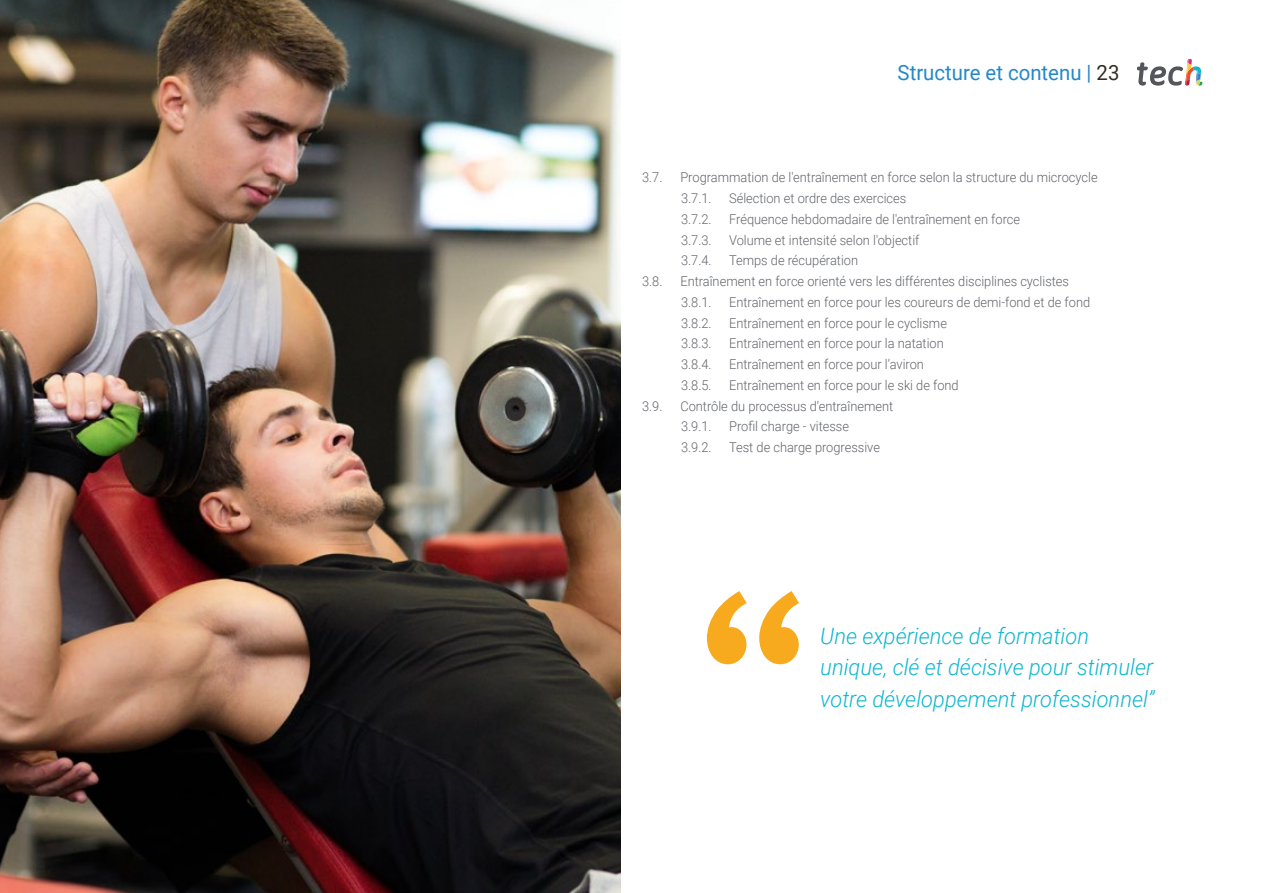
<style>
.page{position:relative;width:1263px;height:893px;background:#fff}
.page>*{position:absolute;margin:0;border:0;box-sizing:border-box;transform-origin:0 0}
.t1{font:italic 300 22.5px/31.5px "Roboto";color:#0fb6cf}
.t2{font:21px "Roboto";color:#2488c9}
.t3{font:300 13.5px/20.7px "Roboto";color:#61646a;scale:.95 1}
.s1{color:#312e20}
</style>
<div class="page">
<img style="left:0;top:0;width:621px;height:893px">
<svg style="left:707px;top:591px;width:92px;height:73px"></svg>
<svg style="left:1137px;top:59px;width:65px;height:27px"></svg>
<h2 class="t2" style="left:898px;top:57px;width:223px">Structure et contenu | <span class="s1">23</span></h2>
<p class="t3" style="left:642px;top:167px;width:23px">3.7.</p>
<p class="t3" style="left:680px;top:167px;width:441px">Programmation de l'entraînement en force selon la structure du microcycle<br>3.7.1.</p>
<p class="t3" style="left:729px;top:187px;width:188px">Sélection et ordre des exercices</p>
<p class="t3" style="left:681px;top:208px;width:34px">3.7.2.</p>
<p class="t3" style="left:729px;top:208px;width:308px">Fréquence hebdomadaire de l'entraînement en force</p>
<p class="t3" style="left:681px;top:229px;width:34px">3.7.3.</p>
<p class="t3" style="left:729px;top:229px;width:202px">Volume et intensité selon l'objectif</p>
<p class="t3" style="left:681px;top:250px;width:34px">3.7.4.</p>
<p class="t3" style="left:729px;top:250px;width:137px">Temps de récupération</p>
<p class="t3" style="left:642px;top:270px;width:23px">3.8.</p>
<p class="t3" style="left:680px;top:270px;width:411px">Entraînement en force orienté vers les différentes disciplines cyclistes<br>3.8.1.</p>
<p class="t3" style="left:729px;top:291px;width:382px">Entraînement en force pour les coureurs de demi-fond et de fond</p>
<p class="t3" style="left:681px;top:312px;width:34px">3.8.2.</p>
<p class="t3" style="left:729px;top:312px;width:231px">Entraînement en force pour le cyclisme</p>
<p class="t3" style="left:681px;top:333px;width:34px">3.8.3.</p>
<p class="t3" style="left:729px;top:333px;width:228px">Entraînement en force pour la natation</p>
<p class="t3" style="left:681px;top:353px;width:34px">3.8.4.</p>
<p class="t3" style="left:729px;top:353px;width:207px">Entraînement en force pour l’aviron</p>
<p class="t3" style="left:681px;top:374px;width:34px">3.8.5.</p>
<p class="t3" style="left:729px;top:374px;width:243px">Entraînement en force pour le ski de fond</p>
<p class="t3" style="left:642px;top:395px;width:23px">3.9.</p>
<p class="t3" style="left:680px;top:395px;width:225px">Contrôle du processus d’entraînement<br>3.9.1.</p>
<p class="t3" style="left:729px;top:416px;width:128px">Profil charge - vitesse</p>
<p class="t3" style="left:681px;top:436px;width:34px">3.9.2.</p>
<p class="t3" style="left:729px;top:436px;width:160px">Test de charge progressive</p>
<h1 class="t1" style="left:820px;top:619px;width:336px">Une expérience de formation unique, clé et décisive pour stimuler votre développement professionnel”</h1>
</div>
